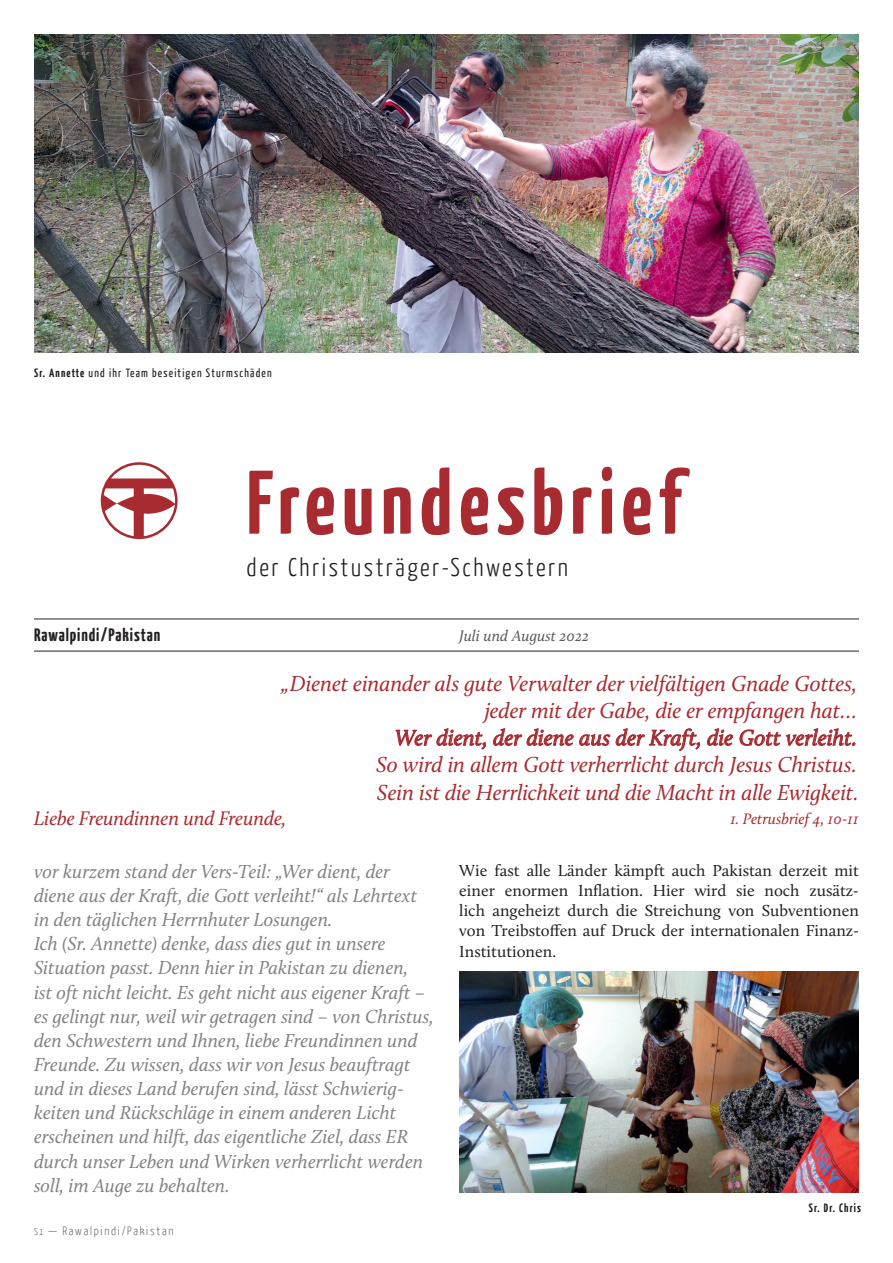
<style>
.page{position:relative;width:893px;height:1263px;background:#fff}
.page>*{position:absolute;margin:0;border:0;box-sizing:border-box;transform-origin:0 0}
.t1{font:700 90px "Yanone Kaffeesatz";letter-spacing:.07em;color:#a72b30}
.t2{font:300 25.5px "Yanone Kaffeesatz";letter-spacing:.1em;color:#231f20}
.t3{font:italic 22.5px/27.2px "Calluna";letter-spacing:-.005em;color:#a72b30;text-align:right}
.t4{font:italic 20.25px "Calluna";letter-spacing:-.01em;color:#a72b30}
.t5{font:italic 19.5px/24.2px "Calluna";color:#808285}
.t6{font:700 18px "Yanone Kaffeesatz";letter-spacing:.05em;color:#231f20}
.t7{font:16.5px/20.2px "Calluna";color:#231f20;text-align:justify}
.t8{font:italic 15.75px "Calluna";color:#a72b30}
.t9{font:italic 15.75px "Calluna";color:#57585a}
.t10{font:12px "Yanone Kaffeesatz";letter-spacing:.1em;color:#231f20}
.t11{font:100 12px "Yanone Kaffeesatz";letter-spacing:.15em;color:#231f20}
.t12{font:700 12px "Yanone Kaffeesatz";letter-spacing:.1em;color:#231f20}
.s1{font-weight:700}
.s2{font-size:9.75px}
</style>
<div class="page">
<img style="left:34px;top:34px;width:825px;height:319px">
<svg style="left:395px;top:728px;width:91px;height:22px"></svg>
<svg style="left:493px;top:728px;width:207px;height:23px"></svg>
<svg style="left:707px;top:728px;width:26px;height:18px"></svg>
<svg style="left:739px;top:728px;width:116px;height:19px"></svg>
<svg style="left:101px;top:462px;width:77px;height:77px"></svg>
<hr style="left:34px;top:651px;width:825px;height:1px;background:#231f20">
<hr style="left:34px;top:619px;width:825px;height:1px;background:#231f20">
<img style="left:459px;top:972px;width:400px;height:221px">
<p class="t10" style="left:34px;top:365px;width:239px"><span class="s1">Sr. Annette</span> und ihr Team beseitigen Sturmschäden</p>
<h1 class="t1" style="left:247px;top:443px;width:437px">Freundesbrief</h1>
<h2 class="t2" style="left:247px;top:551px;width:323px">der Christusträger-Schwestern</h2>
<p class="t6" style="left:34px;top:623px;width:128px">Rawalpindi/Pakistan</p>
<p class="t9" style="left:459px;top:626px;width:132px">Juli und August 2022</p>
<p class="t3" style="left:281px;top:669px;width:579px">„Dienet einander als gute Verwalter der vielfältigen Gnade Gottes, jeder mit der Gabe, die er empfangen hat…<br>Wer dient, der diene aus der Kraft, die Gott verleiht.<br>So wird in allem Gott verherrlicht durch Jesus Christus.<br>Sein ist die Herrlichkeit und die Macht in alle Ewigkeit.</p>
<p class="t8" style="left:730px;top:809px;width:130px">1. Petrusbrief 4, 10-11</p>
<p class="t4" style="left:34px;top:806px;width:254px">Liebe Freundinnen und Freunde,</p>
<p class="t5" style="left:34px;top:859px;width:401px">vor kurzem stand der Vers-Teil: „Wer dient, der diene aus der Kraft, die Gott verleiht!“ als Lehrtext in den täglichen Herrnhuter Losungen.<br>Ich (Sr. Annette) denke, dass dies gut in unsere Situation passt. Denn hier in Pakistan zu dienen,<br>ist oft nicht leicht. Es geht nicht aus eigener Kraft – es gelingt nur, weil wir getragen sind – von Christus, den Schwestern und Ihnen, liebe Freundinnen und Freunde. Zu wissen, dass wir von Jesus beauftragt und in dieses Land berufen sind, lässt Schwierig&shy;keiten und Rückschläge in einem anderen Licht erscheinen und hilft, das eigentliche Ziel, dass ER durch unser Leben und Wirken verherrlicht werden soll, im Auge zu behalten.</p>
<p class="t11" style="left:34px;top:1224px;width:141px"><span class="s2">s1</span> — Rawalpindi/Pakistan</p>
<p class="t7" style="left:459px;top:860px;width:401px">Wie fast alle Länder kämpft auch Pakistan derzeit mit einer enormen Inflation. Hier wird sie noch zusätz&shy;lich angeheizt durch die Streichung von Subventionen von Treibstoffen auf Druck der internationalen Finanz-Institutionen.</p>
<p class="t12" style="left:809px;top:1200px;width:54px">Sr. Dr. Chris</p>
</div>
